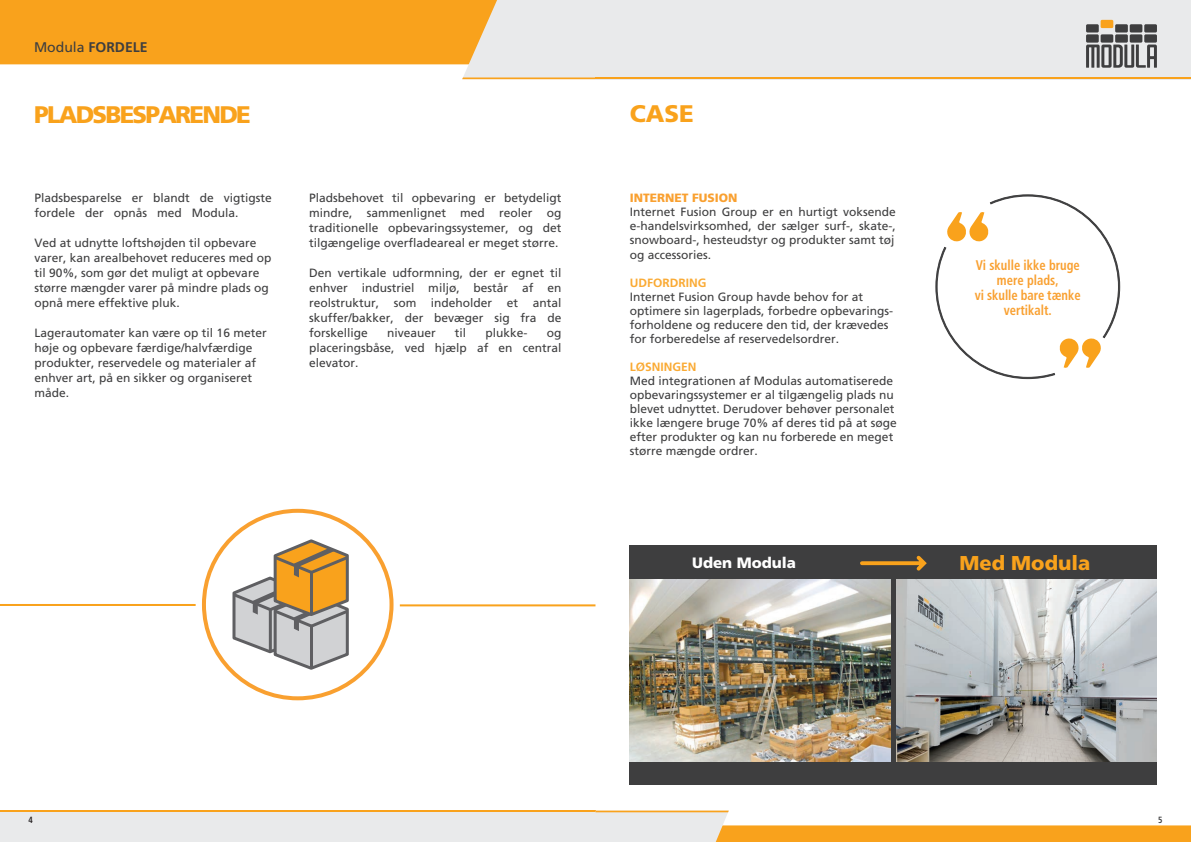
<style>
.page{position:relative;width:1191px;height:842px;background:#fff}
.page>*{position:absolute;margin:0;border:0;box-sizing:border-box;transform-origin:0 0}
.t1{font:900 24px "Frutiger LT Std";letter-spacing:-.075em;color:#f9a21c}
.t2{font:900 20px "Frutiger LT Std";color:#f9a21c}
.t3{font:900 15px "Frutiger LT Std";color:#fff}
.t4{font:700 condensed 14px/15.2px "Frutiger LT Std";color:#f9a030;text-align:center;scale:.9 1}
.t5{font:700 14px "Frutiger LT Std";color:#3e3e3f}
.t6{font:12px/15px "Frutiger LT Std";color:#3e3e3f}
.t7{font:700 12px "Frutiger LT Std";color:#faaa34}
.t8{font:900 12px "Frutiger LT Std";color:#f9a030}
.t9{font:700 condensed 9px "Frutiger LT Std";color:#231f20;scale:.94 1}
.t10{font:700 condensed 9px "Frutiger LT Std";color:#3e3e3f;scale:.94 1}
.s1{font-weight:400}
</style>
<div class="page">
<div style="left:0;top:811px;width:595px;height:31px;background:#e9eaeb"></div>
<hr style="left:0;top:811px;width:595px;height:1px;background:#f9a21c">
<svg style="left:0;top:0;width:595px;height:79px"></svg>
<svg style="left:230px;top:538px;width:119px;height:133px"></svg>
<hr style="left:310px;top:572px;width:3px;height:42px;background:#5f5f62">
<hr style="left:0;top:604px;width:196px;height:2px;background:#f9a21c">
<hr style="left:400px;top:604px;width:195px;height:2px;background:#f9a21c">
<div style="left:202px;top:509px;width:191px;height:191px;border:4px solid #f9a030;border-radius:50%"></div>
<svg style="left:595px;top:811px;width:596px;height:31px"></svg>
<div style="left:595px;top:0;width:596px;height:79px;background:#e9eaeb"></div>
<hr style="left:595px;top:77px;width:596px;height:2px;background:#f9a21c">
<div style="left:1086px;top:24px;width:12px;height:9px;background:#3e3e3f"></div>
<div style="left:1100px;top:20px;width:13px;height:8px;background:#f9a21c"></div>
<div style="left:1115px;top:24px;width:12px;height:9px;background:#3e3e3f"></div>
<div style="left:1129px;top:24px;width:13px;height:9px;background:#3e3e3f"></div>
<div style="left:1144px;top:24px;width:13px;height:9px;background:#3e3e3f"></div>
<div style="left:1086px;top:34px;width:12px;height:9px;background:#3e3e3f"></div>
<div style="left:1100px;top:34px;width:13px;height:9px;background:#3e3e3f"></div>
<div style="left:1115px;top:34px;width:12px;height:9px;background:#3e3e3f"></div>
<div style="left:1129px;top:34px;width:13px;height:9px;background:#3e3e3f"></div>
<div style="left:1144px;top:34px;width:13px;height:9px;background:#3e3e3f"></div>
<svg style="left:1086px;top:45px;width:70px;height:23px"></svg>
<svg style="left:935px;top:194px;width:185px;height:186px"></svg>
<div style="left:630px;top:545px;width:527px;height:239px;background:#3e3e3f"></div>
<svg style="left:860px;top:555px;width:67px;height:16px"></svg>
<img style="left:630px;top:580px;width:260px;height:181px">
<img style="left:896px;top:580px;width:261px;height:181px">
<p class="t5" style="left:34px;top:39px;width:115px"><span class="s1">Modula</span> FORDELE</p>
<h1 class="t1" style="left:34px;top:100px;width:218px">PLADSBESPARENDE</h1>
<p class="t6" style="left:35px;top:190px;width:239px">Pladsbesparelse er blandt de vigtigste fordele der opnås med Modula.</p>
<p class="t6" style="left:35px;top:235px;width:238px">Ved at udnytte loftshøjden til opbevare varer, kan arealbehovet reduceres med op til 90%, som gør det muligt at opbevare større mængder varer på mindre plads og opnå mere effektive pluk.</p>
<p class="t6" style="left:35px;top:325px;width:234px">Lagerautomater kan være op til 16 meter høje og opbevare færdige/halvfærdige produkter, reservedele og materialer af enhver art, på en sikker og organiseret måde.</p>
<p class="t6" style="left:309px;top:190px;width:254px;text-align:justify">Pladsbehovet til opbevaring er betydeligt mindre, sammenlignet med reoler og traditionelle opbevaringssystemer, og det tilgængelige overfladeareal er meget større.</p>
<p class="t6" style="left:309px;top:265px;width:254px;text-align:justify">Den vertikale udformning, der er egnet til enhver industriel miljø, består af en reolstruktur, som indeholder et antal skuffer/bakker, der bevæger sig fra de forskellige</p>
<p class="t6" style="left:387px;top:325px;width:50px">niveauer</p>
<p class="t6" style="left:455px;top:325px;width:13px">til</p>
<p class="t6" style="left:485px;top:325px;width:44px">plukke-</p>
<p class="t6" style="left:309px;top:325px;width:254px;text-align:justify;text-indent:238px">og placeringsbåse, ved hjælp af en central elevator.</p>
<h1 class="t1" style="left:630px;top:99px;width:66px">CASE</h1>
<p class="t8" style="left:630px;top:190px;width:109px">INTERNET FUSION</p>
<p class="t6" style="left:630px;top:204px;width:267px;line-height:14.4px;text-align:justify">Internet Fusion Group er en hurtigt voksende e-handelsvirksomhed, der sælger surf-, skate-, snowboard-, hesteudstyr og produkter samt tøj og accessories.</p>
<p class="t7" style="left:630px;top:276px;width:78px">UDFORDRING</p>
<p class="t6" style="left:630px;top:290px;width:265px;line-height:14px">Internet Fusion Group havde behov for at optimere sin lagerplads, forbedre opbevarings&shy;forholdene og reducere den tid, der krævedes for forberedelse af reservedelsordrer.</p>
<p class="t7" style="left:630px;top:360px;width:68px">LØSNINGEN</p>
<p class="t6" style="left:630px;top:374px;width:268px;line-height:14px">Med integrationen af Modulas automatiserede opbevaringssystemer er al tilgængelig plads nu blevet udnyttet. Derudover behøver personalet ikke længere bruge 70% af deres tid på at søge efter produkter og kan nu forberede en meget større mængde ordrer.</p>
<p class="t4" style="left:975px;top:257px;width:119px">Vi skulle ikke bruge mere plads,<br>vi skulle bare tænke vertikalt.</p>
<p class="t3" style="left:692px;top:553px;width:105px">Uden Modula</p>
<h2 class="t2" style="left:959px;top:550px;width:132px">Med Modula</h2>
<p class="t9" style="left:28px;top:814px;width:6px">4</p>
<p class="t10" style="left:1158px;top:814px;width:6px">5</p>
</div>
